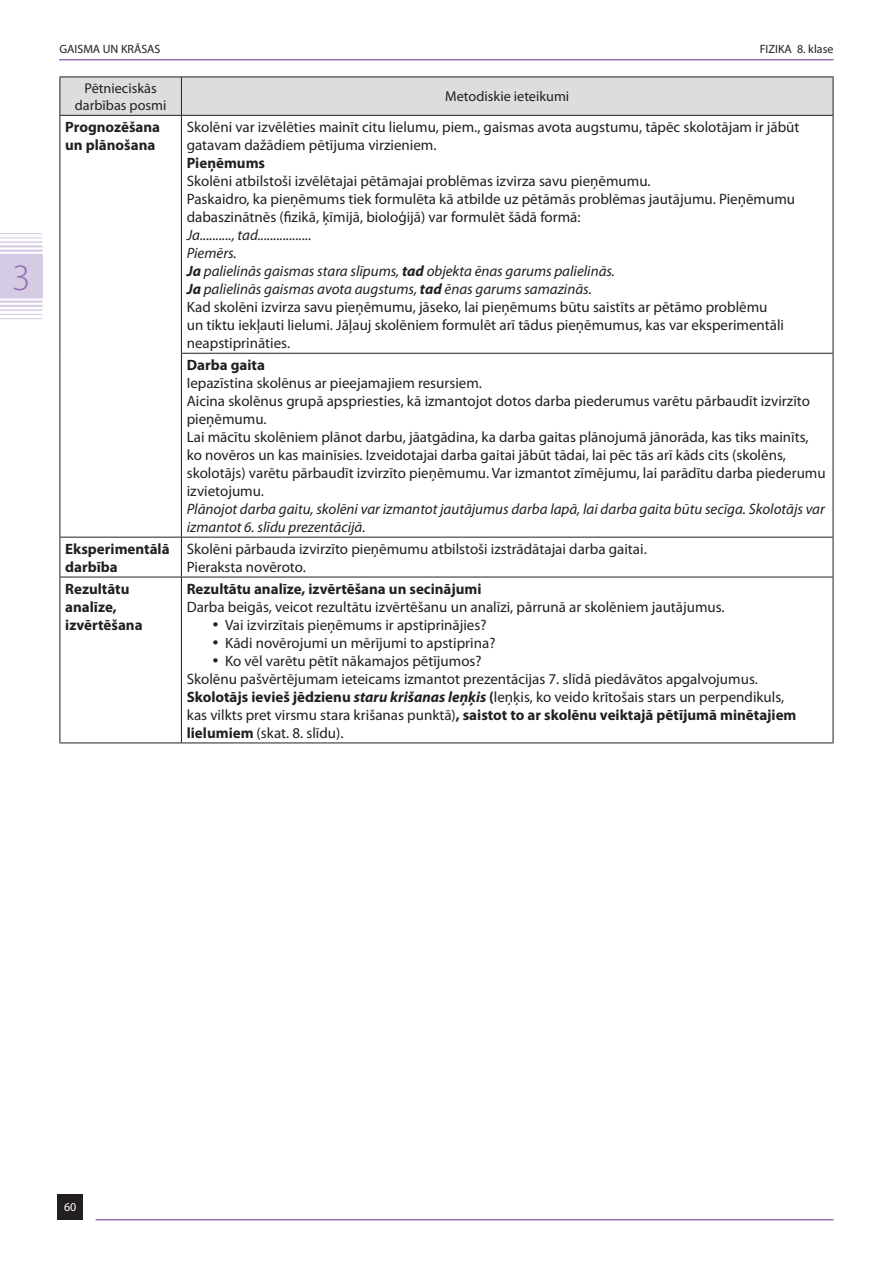
<style>
.page{position:relative;width:893px;height:1263px;background:#fff}
.page>*{position:absolute;margin:0;border:0;box-sizing:border-box;transform-origin:0 0}
.t1{font:300 37.5px "Myriad Pro";color:#936fb0}
.t2{font:15px/18px "Myriad Pro";color:#231f20}
.t3{font:700 15px/18px "Myriad Pro";color:#231f20}
.t4{font:italic 15px/18px "Myriad Pro";color:#231f20}
.t5{font:14.25px/17.1px "Myriad Pro";color:#231f20;text-align:center}
.t6{font:12px "Myriad Pro";color:#231f20}
.t7{font:12px "Myriad Pro";color:#fff}
.s1{font-style:italic}
.s2{font-weight:700;font-style:italic}
.s3{font-weight:700}
</style>
<div class="page">
<hr style="left:59px;top:59px;width:774px;height:1px;background:#936fb0">
<div style="left:57px;top:1194px;width:26px;height:25px;background:#231f20"></div>
<hr style="left:96px;top:1219px;width:737px;height:1px;background:#936fb0">
<hr style="left:0;top:233px;width:43px;height:1px;background:#d6cbe4">
<hr style="left:0;top:237px;width:43px;height:1px;background:#d6cbe4">
<hr style="left:0;top:241px;width:43px;height:2px;background:#d6cbe4">
<hr style="left:0;top:245px;width:43px;height:2px;background:#d6cbe4">
<hr style="left:0;top:249px;width:43px;height:3px;background:#d6cbe4">
<hr style="left:0;top:254px;width:43px;height:2px;background:#d6cbe4">
<hr style="left:0;top:296px;width:43px;height:3px;background:#d6cbe4">
<hr style="left:0;top:301px;width:43px;height:2px;background:#d6cbe4">
<hr style="left:0;top:305px;width:43px;height:2px;background:#d6cbe4">
<hr style="left:0;top:309px;width:43px;height:2px;background:#d6cbe4">
<hr style="left:0;top:314px;width:43px;height:1px;background:#d6cbe4">
<hr style="left:0;top:318px;width:43px;height:1px;background:#d6cbe4">
<div style="left:0;top:255px;width:43px;height:43px;background:#d6cbe4"></div>
<div style="left:61px;top:78px;width:772px;height:37px;background:#dcdddf"></div>
<hr style="left:833px;top:116px;width:1px;height:237px;background:#231f20">
<hr style="left:833px;top:354px;width:1px;height:183px;background:#231f20">
<hr style="left:181px;top:537px;width:652px;height:1px;background:#231f20">
<hr style="left:181px;top:537px;width:1px;height:40px;background:#231f20">
<hr style="left:833px;top:537px;width:1px;height:40px;background:#231f20">
<hr style="left:60px;top:577px;width:121px;height:1px;background:#231f20">
<hr style="left:181px;top:577px;width:652px;height:1px;background:#231f20">
<hr style="left:181px;top:577px;width:1px;height:165px;background:#231f20">
<hr style="left:833px;top:577px;width:1px;height:165px;background:#231f20">
<hr style="left:181px;top:353px;width:652px;height:1px;background:#231f20">
<hr style="left:60px;top:537px;width:1px;height:40px;background:#231f20">
<hr style="left:60px;top:577px;width:1px;height:165px;background:#231f20">
<hr style="left:60px;top:742px;width:121px;height:1px;background:#231f20">
<hr style="left:181px;top:742px;width:652px;height:1px;background:#231f20">
<hr style="left:181px;top:77px;width:1px;height:38px;background:#231f20">
<hr style="left:60px;top:77px;width:121px;height:1px;background:#231f20">
<hr style="left:60px;top:77px;width:1px;height:38px;background:#231f20">
<hr style="left:181px;top:77px;width:652px;height:1px;background:#231f20">
<hr style="left:833px;top:77px;width:1px;height:38px;background:#231f20">
<hr style="left:60px;top:115px;width:121px;height:1px;background:#231f20">
<hr style="left:181px;top:115px;width:652px;height:1px;background:#231f20">
<hr style="left:60px;top:116px;width:1px;height:237px;background:#231f20">
<hr style="left:181px;top:116px;width:1px;height:237px;background:#231f20">
<hr style="left:60px;top:353px;width:1px;height:184px;background:#231f20">
<hr style="left:181px;top:354px;width:1px;height:183px;background:#231f20">
<hr style="left:60px;top:537px;width:121px;height:1px;background:#231f20">
<h1 class="t1" style="left:12px;top:257px;width:20px">3</h1>
<p class="t6" style="left:60px;top:42px;width:103px">GAISMA UN KRĀSAS</p>
<p class="t6" style="left:760px;top:42px;width:75px">FIZIKA 8. klase</p>
<p class="t5" style="left:75px;top:79px;width:93px">Pētnieciskās darbības posmi</p>
<p class="t5" style="left:445px;top:88px;width:125px">Metodiskie ieteikumi</p>
<p class="t3" style="left:65px;top:117px;width:96px">Prognozēšana un plānošana</p>
<p class="t2" style="left:187px;top:118px;width:614px">Skolēni var izvēlēties mainīt citu lielumu, piem., gaismas avota augstumu, tāpēc skolotājam ir jābūt gatavam dažādiem pētījuma virzieniem.</p>
<p class="t3" style="left:187px;top:153px;width:80px">Pieņēmums</p>
<p class="t2" style="left:187px;top:172px;width:610px">Skolēni atbilstoši izvēlētajai pētāmajai problēmas izvirza savu pieņēmumu.<br>Paskaidro, ka pieņēmums tiek formulēta kā atbilde uz pētāmās problēmas jautājumu. Pieņēmumu dabaszinātnēs (fizikā, ķīmijā, bioloģijā) var formulēt šādā formā:</p>
<p class="t2" style="left:187px;top:226px;width:599px"><span class="s1">Ja.........., tad.................<br>Piemērs.<br></span><span class="s2">Ja</span> <span class="s1">palielinās gaismas stara slīpums,</span> <span class="s2">tad</span> <span class="s1">objekta ēnas garums palielinās.<br></span><span class="s2">Ja</span> <span class="s1">palielinās gaismas avota augstums,</span> <span class="s2">tad</span> <span class="s1">ēnas garums samazinās.<br></span>Kad skolēni izvirza savu pieņēmumu, jāseko, lai pieņēmums būtu saistīts ar pētāmo problēmu un tiktu iekļauti lielumi. Jāļauj skolēniem formulēt arī tādus pieņēmumus, kas var eksperimentāli neapstiprināties.</p>
<p class="t3" style="left:187px;top:355px;width:80px">Darba gaita</p>
<p class="t2" style="left:187px;top:374px;width:640px">Iepazīstina skolēnus ar pieejamajiem resursiem.<br>Aicina skolēnus grupā apspriesties, kā izmantojot dotos darba piederumus varētu pārbaudīt izvirzīto pieņēmumu.<br>Lai mācītu skolēniem plānot darbu, jāatgādina, ka darba gaitas plānojumā jānorāda, kas tiks mainīts, ko novēros un kas mainīsies. Izveidotajai darba gaitai jābūt tādai, lai pēc tās arī kāds cits (skolēns, skolotājs) varētu pārbaudīt izvirzīto pieņēmumu. Var izmantot zīmējumu, lai parādītu darba piederumu izvietojumu.</p>
<p class="t4" style="left:187px;top:500px;width:640px">Plānojot darba gaitu, skolēni var izmantot jautājumus darba lapā, lai darba gaita būtu secīga. Skolotājs var izmantot 6. slīdu prezentācijā.</p>
<p class="t3" style="left:65px;top:539px;width:106px">Eksperimentālā darbība</p>
<p class="t2" style="left:187px;top:539px;width:461px">Skolēni pārbauda izvirzīto pieņēmumu atbilstoši izstrādātajai darba gaitai.<br>Pieraksta novēroto.</p>
<p class="t3" style="left:65px;top:579px;width:79px">Rezultātu analīze, izvērtēšana</p>
<p class="t3" style="left:187px;top:579px;width:296px">Rezultātu analīze, izvērtēšana un secinājumi</p>
<p class="t2" style="left:187px;top:597px;width:539px">Darba beigās, veicot rezultātu izvērtēšanu un analīzi, pārrunā ar skolēniem jautājumus.</p>
<p class="t2" style="left:212px;top:615px;width:276px">• Vai izvirzītais pieņēmums ir apstiprinājies?</p>
<p class="t2" style="left:212px;top:633px;width:285px">• Kādi novērojumi un mērījumi to apstiprina?</p>
<p class="t2" style="left:187px;top:651px;width:611px;text-indent:26px">• Ko vēl varētu pētīt nākamajos pētījumos?<br>Skolēnu pašvērtējumam ieteicams izmantot prezentācijas 7. slīdā piedāvātos apgalvojumus.<br><span class="s3">Skolotājs ievieš jēdzienu</span> <span class="s2">staru krišanas leņķis</span> <span class="s3">(</span>leņķis, ko veido krītošais stars un perpendikuls, kas vilkts pret virsmu stara krišanas punktā)<span class="s3">, saistot to ar skolēnu veiktajā pētījumā minētajiem lielumiem</span> (skat. 8. slīdu).</p>
<p class="t7" style="left:64px;top:1200px;width:14px">60</p>
</div>
